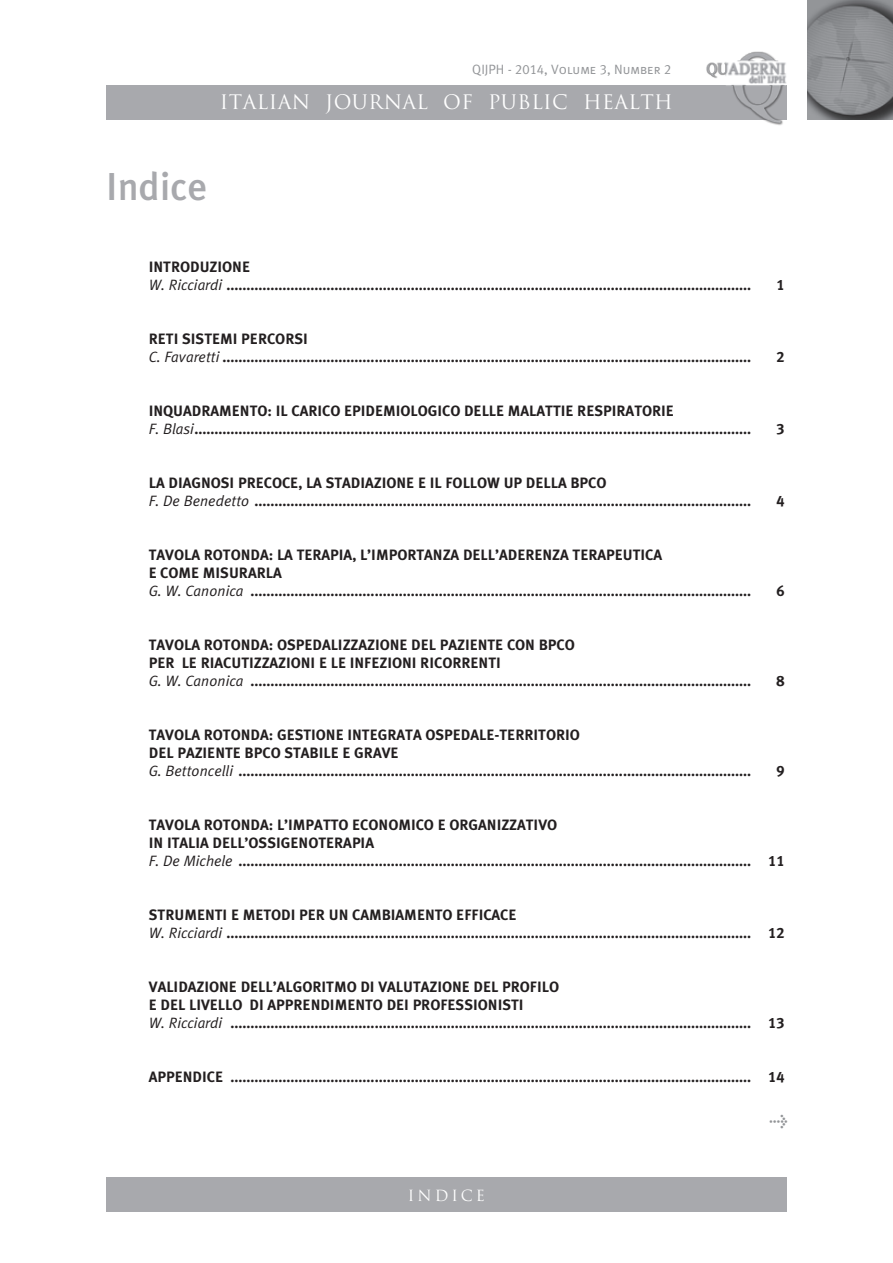
<style>
.page{position:relative;width:893px;height:1263px;background:#fff}
.page>*{position:absolute;margin:0;border:0;box-sizing:border-box;transform-origin:0 0}
.t1{font:500 39px "Meta Plus";color:#a8a9ad}
.t2{font:19.5px "Trajan Pro";letter-spacing:.02em;color:#fff}
.t3{font:15px/18px "Meta Plus Bold Caps";color:#231f20}
.t4{font:15px "Trajan Pro";letter-spacing:.095em;color:#fff}
.t5{font:700 15px "Meta Plus";color:#939598}
.t6{font:13.5px "Meta Plus Normal Caps";color:#939598}
.s1{font-family:"Meta Plus Normal";font-style:italic}
</style>
<div class="page">
<img style="left:808px;top:0;width:85px;height:119px">
<div style="left:106px;top:85px;width:681px;height:34px;background:#a8a9ad"></div>
<img style="left:701px;top:51px;width:86px;height:74px">
<div style="left:106px;top:1178px;width:681px;height:34px;background:#a8a9ad"></div>
<p class="t6" style="left:472px;top:62px;width:201px">QIJPH - 2014, Volume 3, Number 2</p>
<h2 class="t2" style="left:220px;top:90px;width:455px">ITALIAN JOURNAL OF PUBLIC HEALTH</h2>
<h1 class="t1" style="left:106px;top:164px;width:103px">Indice</h1>
<p class="t3" style="left:149px;top:258px;width:604px">INTRODUZIONE<br><span class="s1">W. Ricciardi</span> ...................................................................................................................................</p>
<p class="t3" style="left:149px;top:330px;width:604px;text-indent:9px">ETI SISTEMI PERCORSI<br><span class="s1">C. Favaretti</span> ....................................................................................................................................</p>
<p class="t3" style="left:106px;top:330px;width:27px">R</p>
<p class="t3" style="left:149px;top:402px;width:604px">INQUADRAMENTO: I L CARICO EPI DEMIOLOGICO DELLE MALATTI E RESPI RATORI E<br><span class="s1">F. Blasi</span>...........................................................................................................................................</p>
<p class="t3" style="left:149px;top:474px;width:604px;text-indent:7px">A DIAGNOSI PRECOCE, LA STADIAZI ONE E I L FOLLOW UP DELLA BPCO <br><span class="s1">F. De Benedetto</span> ............................................................................................................................</p>
<p class="t3" style="left:106px;top:474px;width:26px">L</p>
<p class="t3" style="left:149px;top:546px;width:604px;text-indent:8px">AVOLA ROTONDA: LA TERAPIA, L’I MPORTANZA DELL’ADERENZA TERAPEUTI CA<br>E COME MISURARLA<br><span class="s1">G. W. Canonica</span> .............................................................................................................................</p>
<p class="t3" style="left:106px;top:546px;width:27px">T</p>
<p class="t3" style="left:149px;top:636px;width:604px;text-indent:8px">AVOLA ROTONDA: OSPEDALIZZAZIONE DEL PAZI ENTE CON BPCO<br>PER LE RIACUTIZZAZIONI E LE I NFEZIONI RICORRENTI<br><span class="s1">G. W. Canonica</span> .............................................................................................................................</p>
<p class="t3" style="left:106px;top:636px;width:27px">T</p>
<p class="t3" style="left:149px;top:726px;width:433px;text-indent:8px">AVOLA ROTONDA: GESTI ONE I NTEGRATA OSPEDALE-TERRITORI O<br>DEL PAZI ENTE BPCO</p>
<p class="t3" style="left:106px;top:726px;width:27px">T</p>
<p class="t3" style="left:149px;top:744px;width:604px;text-indent:136px">STABI LE E GRAVE<br><span class="s1">G. Bettoncelli</span> ................................................................................................................................</p>
<p class="t3" style="left:776px;top:276px;width:10px">1</p>
<p class="t3" style="left:776px;top:348px;width:10px">2</p>
<p class="t3" style="left:776px;top:420px;width:10px">3</p>
<p class="t3" style="left:776px;top:492px;width:10px">4</p>
<p class="t3" style="left:776px;top:582px;width:10px">6</p>
<p class="t3" style="left:776px;top:672px;width:10px">8</p>
<p class="t3" style="left:776px;top:762px;width:10px">9</p>
<p class="t3" style="left:106px;top:816px;width:27px">T</p>
<p class="t3" style="left:157px;top:816px;width:402px">AVOLA ROTONDA: L’I MPATTO ECONOMI CO E ORGANI ZZATIVO</p>
<p class="t3" style="left:106px;top:834px;width:24px">I</p>
<p class="t3" style="left:149px;top:834px;width:637px;text-indent:5px">N ITALIA DELL’OSSI GENOTERAPIA<br><span class="s1">F. De Michele</span> ................................................................................................................................ 11</p>
<p class="t3" style="left:106px;top:906px;width:27px">S</p>
<p class="t3" style="left:149px;top:906px;width:637px;text-indent:9px">TRUMENTI E METODI PER UN CAMBIAMENTO EFFICACE<br><span class="s1">W. Ricciardi</span> ................................................................................................................................... 12</p>
<p class="t3" style="left:149px;top:978px;width:637px;text-indent:9px">ALI DAZIONE DELL’ALGORITMO DI VALUTAZIONE DEL PROFI LO<br>E DEL LIVELLO DI APPRENDI MENTO DEI PROFESSIONISTI<br><span class="s1">W. Ricciardi</span> .................................................................................................................................. 13</p>
<p class="t3" style="left:106px;top:978px;width:27px">V</p>
<p class="t3" style="left:149px;top:1068px;width:637px">APPENDICE .................................................................................................................................. 14</p>
<p class="t5" style="left:769px;top:1112px;width:20px">&gt;</p>
<p class="t4" style="left:369px;top:1185px;width:113px">CAPITOLO 1</p>
<p class="t4" style="left:408px;top:1185px;width:55px">IN DICE</p>
</div>
